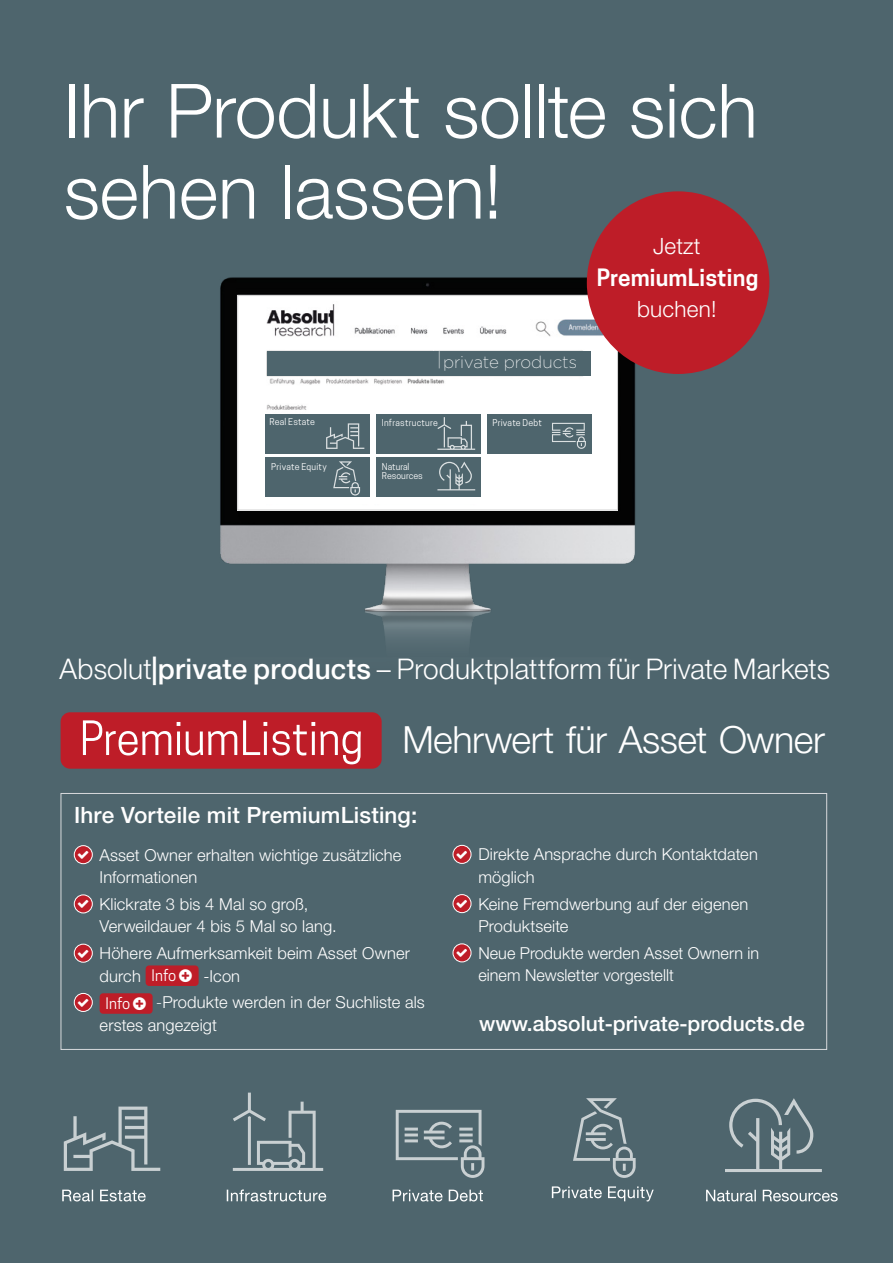
<style>
.page{position:relative;width:893px;height:1263px;background:#4e656d}
.page>*{position:absolute;margin:0;border:0;box-sizing:border-box;transform-origin:0 0}
.t1{font:300 75px/81px "Helvetica Neue LT Pro";letter-spacing:-.005em;color:#fff}
.t2{font:300 37.5px "Helvetica Neue LT Pro";letter-spacing:-.01em;color:#fff}
.t3{font:300 28.5px "Helvetica Neue LT Pro";letter-spacing:.005em;color:#fff}
.t4{font:500 22.5px "Helvetica Neue LT Pro";letter-spacing:.01em;color:#fff}
.t5{font:600 22.5px "Cooper Hewitt";letter-spacing:.01em;color:#fff}
.t6{font:300 22.5px "Helvetica Neue LT Pro";letter-spacing:.01em;color:#fff}
.t7{font:500 21px "Helvetica Neue LT Pro";color:#fff}
.t8{font:200 16.95px "Gotham";color:#fff}
.t9{font:300 16.5px/22.5px "Helvetica Neue LT Pro";letter-spacing:.005em;color:#fff}
.t10{font:15px "Cooper Hewitt";color:#fff}
.t11{font:8.85px "Cooper Hewitt";letter-spacing:.02em;color:#fff}
.t12{font:8.85px/8.9px "Cooper Hewitt";color:#fff}
.s1{font-size:18.6px}
.s2{font-weight:500}
.s3{font-family:"Cooper Hewitt";font-weight:400;font-size:15px}
.s4{font-weight:100;font-stretch:expanded}
</style>
<div class="page">
<div style="left:74px;top:846px;width:18px;height:18px;background:#be1d28;border-radius:50%"></div>
<div style="left:74px;top:845px;width:18px;height:19px;border:1px solid #fff;border-radius:50%"></div>
<div style="left:74px;top:895px;width:18px;height:18px;background:#be1d28;border-radius:50%"></div>
<div style="left:74px;top:895px;width:18px;height:18px;border:1px solid #fff;border-radius:50%"></div>
<div style="left:74px;top:944px;width:18px;height:18px;background:#be1d28;border-radius:50%"></div>
<div style="left:74px;top:944px;width:18px;height:18px;border:1px solid #fff;border-radius:50%"></div>
<div style="left:146px;top:965px;width:53px;height:21px;background:#be1d28;border-radius:4px"></div>
<div style="left:74px;top:993px;width:18px;height:18px;background:#be1d28;border-radius:50%"></div>
<div style="left:74px;top:993px;width:18px;height:19px;border:1px solid #fff;border-radius:50%"></div>
<div style="left:100px;top:993px;width:53px;height:21px;background:#be1d28;border-radius:4px"></div>
<div style="left:453px;top:845px;width:18px;height:18px;background:#be1d28;border-radius:50%"></div>
<div style="left:453px;top:845px;width:18px;height:18px;border:1px solid #fff;border-radius:50%"></div>
<svg style="left:453px;top:894px;width:18px;height:19px"></svg>
<div style="left:453px;top:894px;width:18px;height:19px;border:1px solid #fff;border-radius:50%"></div>
<div style="left:453px;top:944px;width:18px;height:18px;background:#be1d28;border-radius:50%"></div>
<div style="left:453px;top:944px;width:18px;height:18px;border:1px solid #fff;border-radius:50%"></div>
<div style="left:61px;top:793px;width:766px;height:257px;border:1px solid #d8dadd"></div>
<svg style="left:64px;top:1106px;width:96px;height:65px"></svg>
<svg style="left:233px;top:1092px;width:90px;height:79px"></svg>
<svg style="left:396px;top:1110px;width:88px;height:68px"></svg>
<svg style="left:573px;top:1098px;width:63px;height:80px"></svg>
<svg style="left:725px;top:1098px;width:97px;height:74px"></svg>
<svg style="left:393px;top:1189px;width:90px;height:12px"></svg>
<svg style="left:227px;top:1189px;width:99px;height:12px"></svg>
<svg style="left:62px;top:1189px;width:84px;height:12px"></svg>
<svg style="left:706px;top:1190px;width:132px;height:11px"></svg>
<svg style="left:552px;top:1186px;width:102px;height:15px"></svg>
<img style="left:220px;top:277px;width:415px;height:330px">
<div style="left:237px;top:292px;width:402px;height:236px;background:#000;opacity:.25"></div>
<img style="left:239px;top:297px;width:377px;height:211px">
<div style="left:237px;top:295px;width:381px;height:215px;border:1px solid #d0d0d0"></div>
<div style="left:267px;top:351px;width:323px;height:25px;background:#4e656d"></div>
<div style="left:261px;top:414px;width:327px;height:89px;background:#fff"></div>
<div style="left:376px;top:457px;width:105px;height:40px;background:#4e656d"></div>
<div style="left:266px;top:457px;width:104px;height:40px;background:#4e656d"></div>
<div style="left:487px;top:414px;width:104px;height:40px;background:#4e656d"></div>
<div style="left:266px;top:414px;width:104px;height:40px;background:#4e656d"></div>
<div style="left:376px;top:414px;width:105px;height:40px;background:#4e656d"></div>
<svg style="left:326px;top:423px;width:38px;height:26px"></svg>
<svg style="left:437px;top:417px;width:38px;height:33px"></svg>
<svg style="left:437px;top:462px;width:38px;height:28px"></svg>
<svg style="left:552px;top:423px;width:34px;height:26px"></svg>
<svg style="left:333px;top:461px;width:27px;height:34px"></svg>
<img style="left:365px;top:607px;width:126px;height:33px">
<div style="left:61px;top:712px;width:321px;height:57px;background:#be1d28;border-radius:10px"></div>
<svg style="left:83px;top:720px;width:278px;height:44px"></svg>
<div style="left:587px;top:191px;width:182px;height:183px;background:#be1d28;border-radius:50%"></div>
<svg style="left:457px;top:900px;width:10px;height:8px"></svg>
<h1 class="t1" style="left:64px;top:69px;width:695px">Ihr Produkt sollte sich sehen lassen!</h1>
<p class="t8" style="left:437px;top:352px;width:141px"><span class="s1">|</span>private products</p>
<p class="t11" style="left:269px;top:416px;width:47px">Real Estate</p>
<p class="t11" style="left:382px;top:418px;width:58px">Infrastructure</p>
<p class="t11" style="left:492px;top:418px;width:51px">Private Debt</p>
<p class="t11" style="left:271px;top:461px;width:57px">Private Equity</p>
<p class="t12" style="left:382px;top:462px;width:43px">Natural<br>Resources</p>
<h3 class="t6" style="left:653px;top:233px;width:49px">Jetzt</h3>
<h3 class="t5" style="left:597px;top:264px;width:163px">PremiumListing</h3>
<h3 class="t6" style="left:637px;top:296px;width:81px">buchen!</h3>
<h3 class="t3" style="left:60px;top:652px;width:772px">Absolut<span class="s2">|private products</span> – Produktplattform für Private Markets</h3>
<h2 class="t2" style="left:402px;top:717px;width:424px">Mehrwert für Asset Owner</h2>
<h3 class="t4" style="left:74px;top:801px;width:345px">Ihre Vorteile mit PremiumListing:</h3>
<p class="t9" style="left:100px;top:843px;width:303px">Asset Owner erhalten wichtige zusätzliche<br>Informationen</p>
<p class="t9" style="left:100px;top:892px;width:239px">Klickrate 3 bis 4 Mal so groß,<br>Verweildauer 4 bis 5 Mal so lang.</p>
<p class="t9" style="left:100px;top:942px;width:312px">Höhere Aufmerksamkeit beim Asset Owner durch <span class="s3">Info</span></p>
<p class="t9" style="left:203px;top:964px;width:38px">-Icon</p>
<p class="t9" style="left:100px;top:991px;width:327px;text-indent:56px"><span class="s4">-</span>Produkte werden in der Suchliste als erstes angezeigt</p>
<p class="t10" style="left:106px;top:994px;width:26px">Info</p>
<p class="t9" style="left:478px;top:843px;width:281px">Direkte Ansprache durch Kontaktdaten möglich</p>
<p class="t9" style="left:478px;top:892px;width:272px">Keine Fremdwerbung auf der eigenen<br>Produktseite</p>
<p class="t9" style="left:478px;top:941px;width:282px">Neue Produkte werden Asset Ownern in einem Newsletter vorgestellt</p>
<p class="t7" style="left:479px;top:1011px;width:327px">www.absolut-private-products.de</p>
</div>
